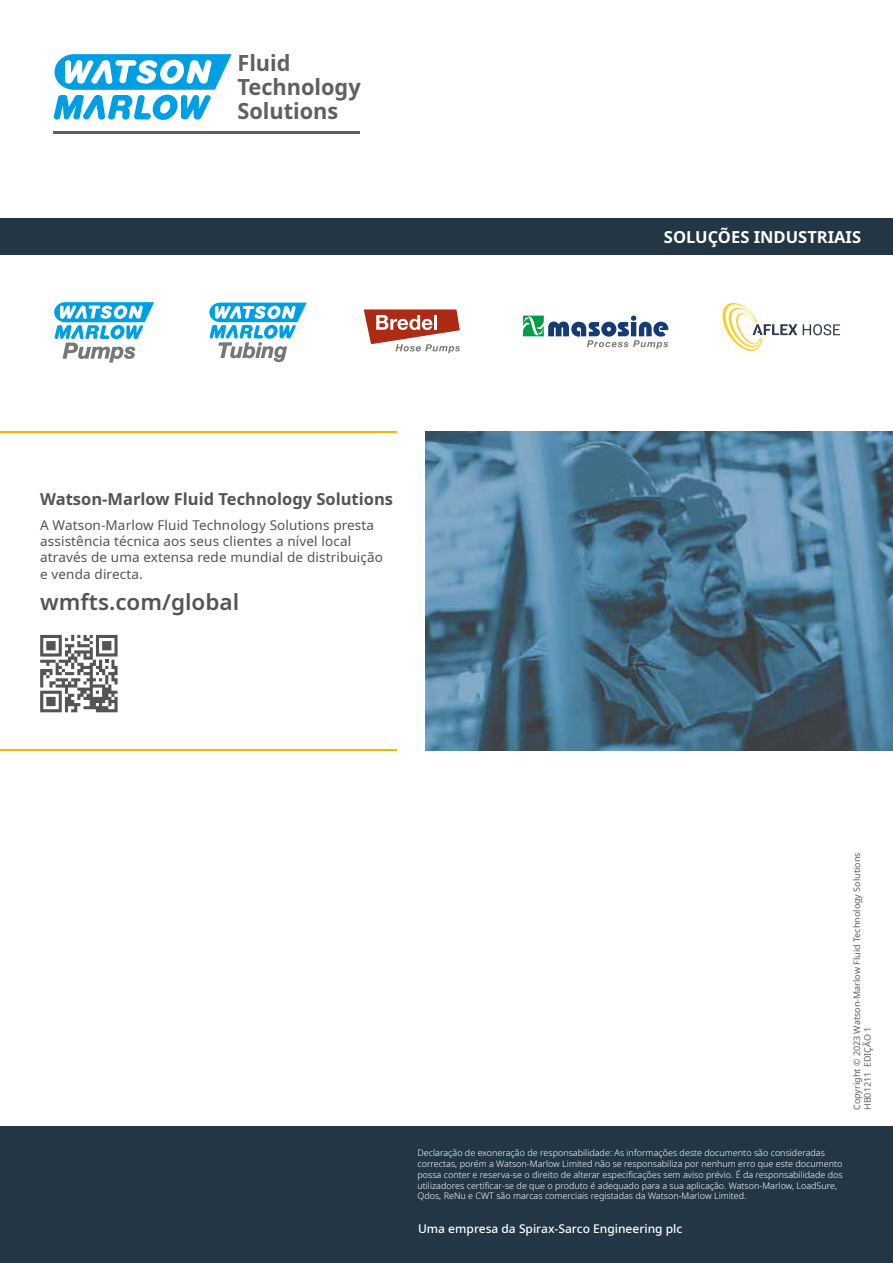
<style>
.page{position:relative;width:893px;height:1263px;background:#fff}
.page>*{position:absolute;margin:0;border:0;box-sizing:border-box;transform-origin:0 0}
.t1{font:600 22.5px "Noto Sans";color:#535454}
.t2{font:700 22.2px/24.5px "Noto Sans";color:#5f6060}
.t3{font:700 16.5px "Noto Sans";color:#535454}
.t4{font:700 16.5px "Noto Sans";color:#fff}
.t5{font:13.5px/16.2px "Noto Sans";letter-spacing:.01em;color:#535454}
.t6{font:500 12px "Noto Sans";color:#fff}
.t7{font:300 9px/10.8px "Noto Sans";color:#fff}
.t8{font:9px/10.8px "Noto Sans";color:#5f6060}
</style>
<div class="page">
<div style="left:0;top:1127px;width:893px;height:136px;background:#223645"></div>
<svg style="left:40px;top:635px;width:78px;height:77px"></svg>
<div style="left:0;top:219px;width:893px;height:36px;background:#223645"></div>
<svg style="left:54px;top:302px;width:100px;height:61px"></svg>
<svg style="left:209px;top:303px;width:98px;height:59px"></svg>
<svg style="left:722px;top:303px;width:75px;height:48px"></svg>
<svg style="left:803px;top:324px;width:37px;height:11px"></svg>
<svg style="left:364px;top:309px;width:96px;height:44px"></svg>
<svg style="left:523px;top:315px;width:145px;height:34px"></svg>
<hr style="left:0;top:431px;width:396px;height:2px;background:#fab500">
<hr style="left:0;top:749px;width:396px;height:1px;background:#fab500">
<img style="left:425px;top:431px;width:468px;height:320px">
<hr style="left:53px;top:132px;width:306px;height:2px;background:#5f6060">
<svg style="left:54px;top:54px;width:178px;height:66px"></svg>
<h2 class="t2" style="left:237px;top:51px;width:125px">Fluid<br>Technology<br>Solutions</h2>
<h3 class="t4" style="left:664px;top:225px;width:199px">SOLUÇÕES INDUSTRIAIS</h3>
<h3 class="t3" style="left:40px;top:488px;width:354px">Watson-Marlow Fluid Technology Solutions</h3>
<h3 class="t5" style="left:40px;top:517px;width:344px">A Watson-Marlow Fluid Technology Solutions presta assistência técnica aos seus clientes a nível local através de uma extensa rede mundial de distribuição e venda directa.</h3>
<h1 class="t1" style="left:40px;top:586px;width:201px">wmfts.com/global</h1>
<p class="t8" style="left:852px;top:1110px;width:259px;rotate:-90deg">Copyright © 2023 Watson-Marlow Fluid Technology Solutions<br>HB01211 EDIÇÃO 1</p>
<p class="t7" style="left:417px;top:1148px;width:427px">Declaração de exoneração de responsabilidade: As informações deste documento são consideradas correctas, porém a Watson-Marlow Limited não se responsabiliza por nenhum erro que este documento possa conter e reserva-se o direito de alterar especificações sem aviso prévio. É da responsabilidade dos utilizadores certificar-se de que o produto é adequado para a sua aplicação. Watson-Marlow, LoadSure, Qdos, ReNu e CWT são marcas comerciais registadas da Watson-Marlow Limited.</p>
<h3 class="t6" style="left:418px;top:1220px;width:266px">Uma empresa da Spirax-Sarco Engineering plc</h3>
</div>
